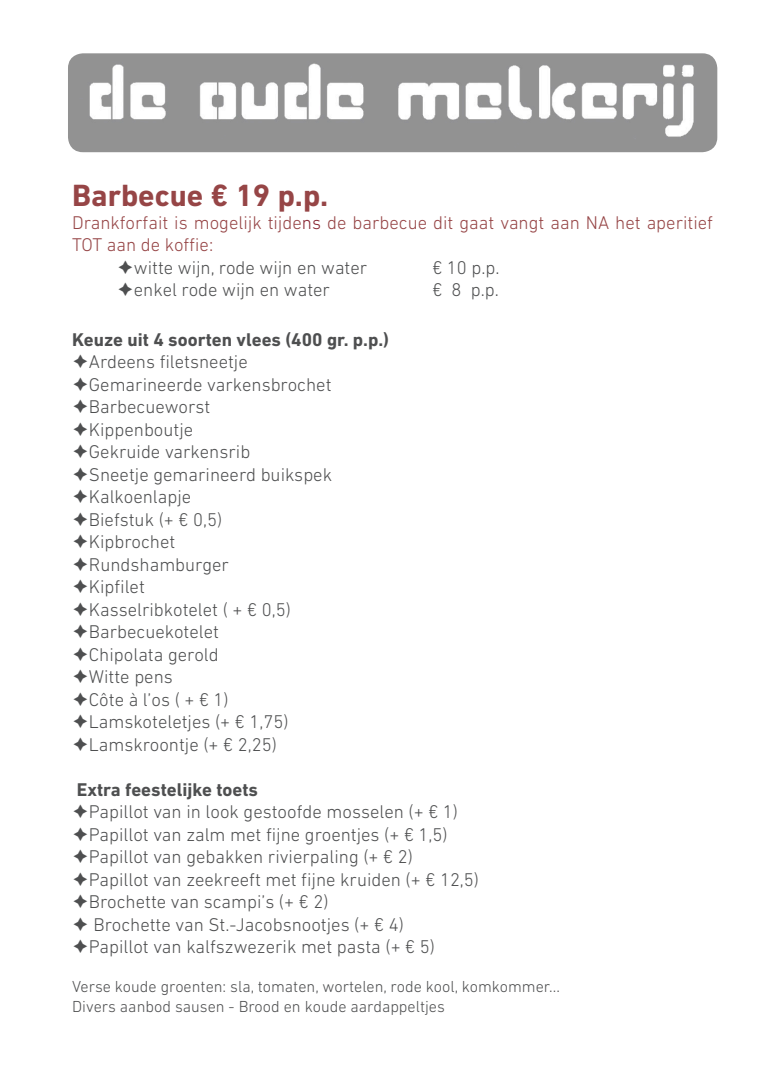
<style>
.page{position:relative;width:780px;height:1088px;background:#fff}
.page>*{position:absolute;margin:0;border:0;box-sizing:border-box;transform-origin:0 0}
.t1{font:700 31.25px "DIN Next LT Pro";color:#964546}
.t2{font:300 18.75px "DIN Next LT Pro";color:#4e4f50}
.t3{font:300 18.75px/22.5px "DIN Next LT Pro";color:#964546}
.t4{font:700 18.75px "DIN Next LT Pro";color:#4e4f50}
.t5{font:300 16.25px/19.5px "DIN Next LT Pro";color:#4e4f50}
.s1{color:#872532}
</style>
<div class="page">
<img style="left:68px;top:53px;width:649px;height:99px">
<h1 class="t1" style="left:72px;top:177px;width:258px">Barbecue € 19 p.p.</h1>
<p class="t3" style="left:72px;top:211px;width:642px">Drankforfait is mogelijk tijde<span class="s1">ns</span> de barbecue dit gaat vangt aan NA het aperitief<br>TOT aan de koffie:</p>
<p class="t2" style="left:117px;top:257px;width:252px">➔witte wijn, rode wijn en water</p>
<p class="t2" style="left:432px;top:257px;width:69px">€ 10 p.p.</p>
<p class="t2" style="left:117px;top:279px;width:214px">➔enkel rode wijn en water</p>
<p class="t2" style="left:432px;top:279px;width:68px">€ 8 p.p.</p>
<p class="t4" style="left:72px;top:328px;width:318px">Keuze uit 4 soorten vlees (400 gr. p.p.)</p>
<p class="t2" style="left:72px;top:351px;width:177px">➔Ardeens filetsneetje</p>
<p class="t2" style="left:72px;top:374px;width:261px">➔Gemarineerde varkensbrochet</p>
<p class="t2" style="left:72px;top:396px;width:140px">➔Barbecueworst</p>
<p class="t2" style="left:72px;top:419px;width:123px">➔Kippenboutje</p>
<p class="t2" style="left:72px;top:441px;width:180px">➔Gekruide varkensrib</p>
<p class="t2" style="left:72px;top:464px;width:261px">➔Sneetje gemarineerd buikspek</p>
<p class="t2" style="left:72px;top:486px;width:121px">➔Kalkoenlapje</p>
<p class="t2" style="left:72px;top:509px;width:151px">➔Biefstuk (+ € 0,5)</p>
<p class="t2" style="left:72px;top:531px;width:105px">➔Kipbrochet</p>
<p class="t2" style="left:72px;top:554px;width:158px">➔Rundshamburger</p>
<p class="t2" style="left:72px;top:576px;width:74px">➔Kipfilet</p>
<p class="t2" style="left:72px;top:599px;width:220px">➔Kasselribkotelet ( + € 0,5)</p>
<p class="t2" style="left:72px;top:621px;width:148px">➔Barbecuekotelet</p>
<p class="t2" style="left:72px;top:644px;width:148px">➔Chipolata gerold</p>
<p class="t2" style="left:72px;top:666px;width:102px">➔Witte pens</p>
<p class="t2" style="left:72px;top:689px;width:158px">➔Côte à l’os ( + € 1)</p>
<p class="t2" style="left:72px;top:711px;width:218px">➔Lamskoteletjes (+ € 1,75)</p>
<p class="t2" style="left:72px;top:734px;width:206px">➔Lamskroontje (+ € 2,25)</p>
<p class="t4" style="left:77px;top:778px;width:183px">Extra feestelijke toets</p>
<p class="t2" style="left:72px;top:801px;width:387px">➔Papillot van in look gestoofde mosselen (+ € 1)</p>
<p class="t2" style="left:72px;top:824px;width:377px">➔Papillot van zalm met fijne groentjes (+ € 1,5)</p>
<p class="t2" style="left:72px;top:846px;width:342px">➔Papillot van gebakken rivierpaling (+ € 2)</p>
<p class="t2" style="left:72px;top:869px;width:408px">➔Papillot van zeekreeft met fijne kruiden (+ € 12,5)</p>
<p class="t2" style="left:72px;top:891px;width:258px">➔Brochette van scampi’s (+ € 2)</p>
<p class="t2" style="left:72px;top:914px;width:333px">➔ Brochette van St.-Jacobsnootjes (+ € 4)</p>
<p class="t2" style="left:72px;top:936px;width:364px">➔Papillot van kalfszwezerik met pasta (+ € 5)</p>
<p class="t5" style="left:72px;top:977px;width:489px">Verse koude groenten: sla, tomaten, wortelen, rode kool, komkommer...<br>Divers aanbod sausen - Brood en koude aardappeltjes</p>
</div>
